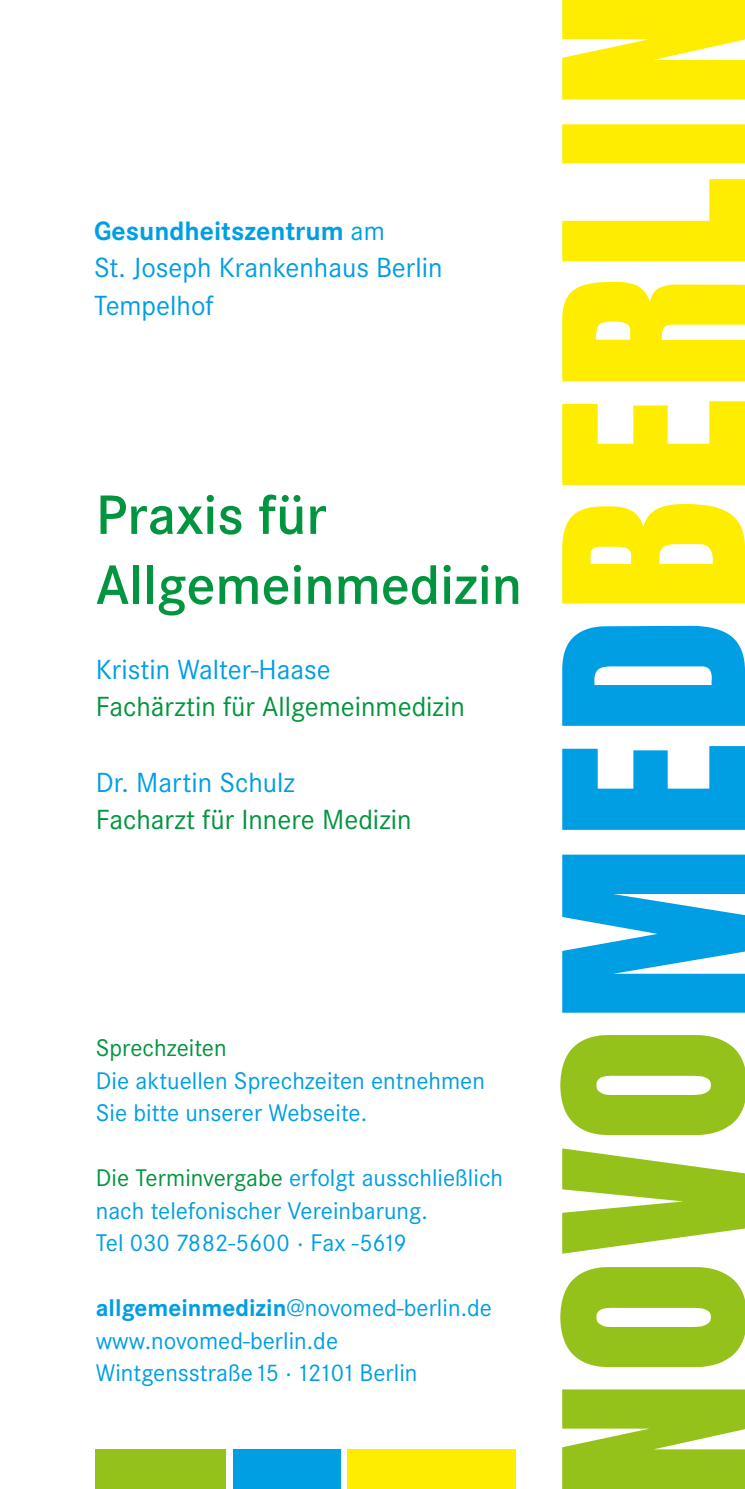
<style>
.page{position:relative;width:745px;height:1489px;background:#fff}
.page>*{position:absolute;margin:0;border:0;box-sizing:border-box;transform-origin:0 0}
.t1{font:600 57.5px/70px "Corporate S";color:#00953e}
.t2{font:28.75px/37.5px "Corporate S";color:#009ee3}
.t3{font:28.75px "Corporate S";color:#00953e}
.t4{font:700 27.5px "Corporate S";color:#009ee3}
.t5{font:25px/32.5px "Corporate S";color:#009ee3}
.t6{font:25px "Corporate S";color:#00953e}
.s1{font-weight:400}
.s2{color:#00953e}
.s3{font-weight:700}
</style>
<div class="page">
<div style="left:96px;top:1449px;width:130px;height:39px;background:#94c11a"></div>
<div style="left:232px;top:1449px;width:108px;height:39px;background:#009ee3"></div>
<div style="left:347px;top:1449px;width:168px;height:39px;background:#ffed00"></div>
<svg style="left:562px;top:0;width:182px;height:603px;fill:#ffed00"></svg>
<svg style="left:562px;top:625px;width:182px;height:387px;fill:#009ee3"></svg>
<svg style="left:560px;top:1035px;width:184px;height:453px;fill:#94c11a"></svg>
<p class="t4" style="left:94px;top:211px;width:292px">Gesundheitszentrum <span class="s1">am</span></p>
<p class="t2" style="left:94px;top:248px;width:350px">St. Joseph Krankenhaus Berlin<br>Tempelhof</p>
<h1 class="t1" style="left:96px;top:480px;width:427px">Praxis für<br>Allgemeinmedizin</h1>
<p class="t2" style="left:96px;top:649px;width:236px">Kristin Walter-Haase</p>
<p class="t3" style="left:96px;top:688px;width:370px">Fachärztin für Allgemeinmedizin</p>
<p class="t2" style="left:96px;top:762px;width:201px">Dr. Martin Schulz</p>
<p class="t3" style="left:96px;top:800px;width:317px">Facharzt für Innere Medizin</p>
<p class="t6" style="left:96px;top:1031px;width:132px">Sprechzeiten</p>
<p class="t5" style="left:96px;top:1063px;width:390px">Die aktuellen Sprechzeiten entnehmen<br>Sie bitte unserer Webseite.</p>
<p class="t5" style="left:96px;top:1160px;width:408px"><span class="s2">Die Terminvergabe</span> erfolgt ausschließlich nach telefonischer Vereinbarung.<br>Tel 030 7882-5600 · Fax -5619</p>
<p class="t5" style="left:96px;top:1290px;width:397px"><span class="s3">allgemeinmedizin</span>@novomed-berlin.de www.novomed-berlin.de<br>Wintgensstraße15 · 12101 Berlin</p>
</div>
